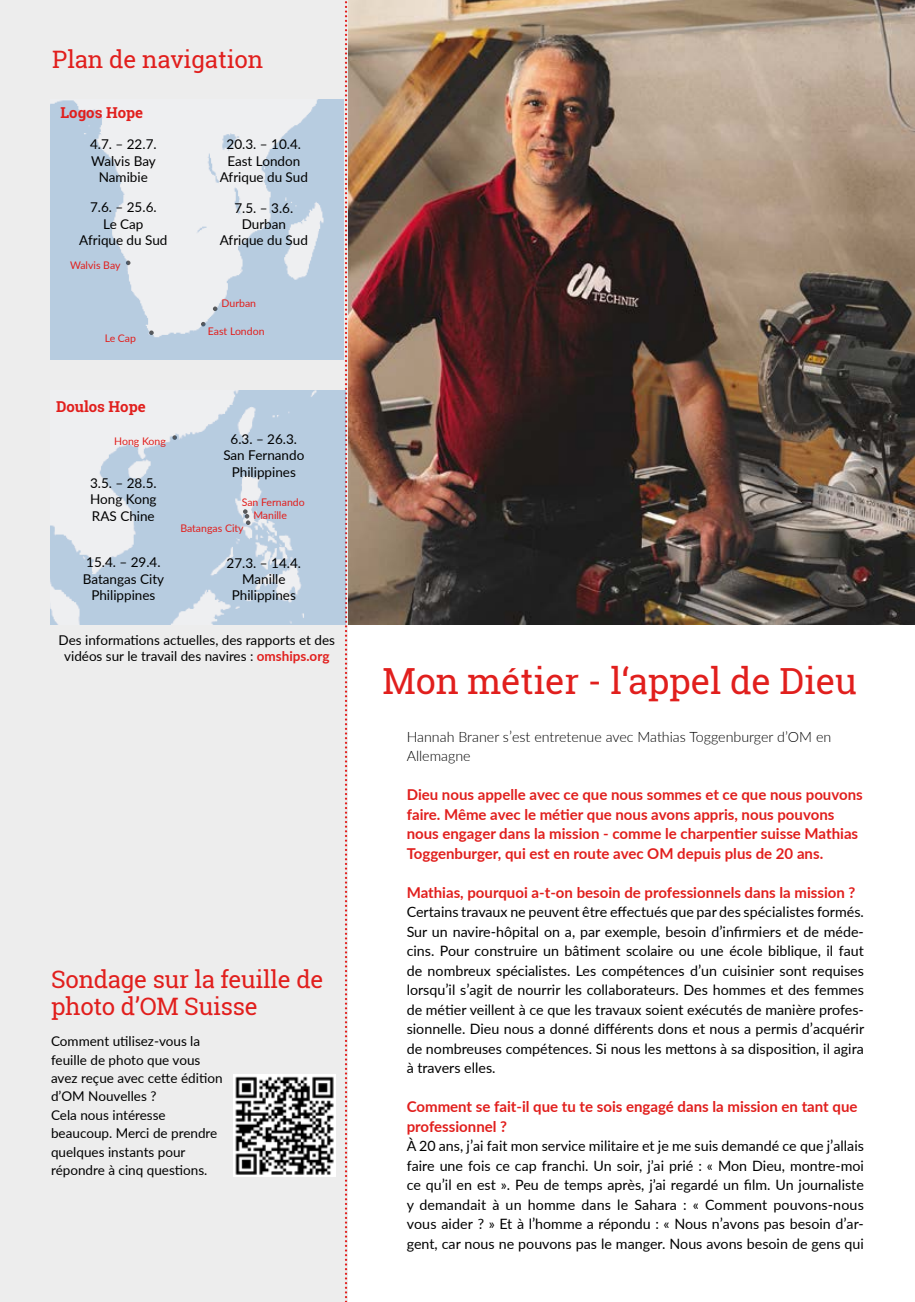
<style>
.page{position:relative;width:915px;height:1302px;background:#fff}
.page>*{position:absolute;margin:0;border:0;box-sizing:border-box;transform-origin:0 0}
.t1{font:36px "Roboto Slab";letter-spacing:-.005em;color:#e11f1d}
.t2{font:24px/27px "Roboto Slab";letter-spacing:-.01em;color:#e11f1d}
.t3{font:700 15px/19.5px "Lato";color:#e11f1d}
.t4{font:700 15px "Roboto Slab";color:#e11f1d}
.t5{font:14.25px/19.5px "Lato";color:#000;text-align:justify}
.t6{font:300 14.25px/19.5px "Lato";color:#000}
.t7{font:13.5px/16.2px "Lato";color:#000;text-align:center}
.t8{font:10.5px "Lato";color:#e11f1d}
.s1{font-weight:700;color:#e11f1d}
.s2{font-size:15px}
</style>
<div class="page">
<img style="left:347px;top:0;width:567px;height:624px">
<div style="left:0;top:0;width:347px;height:1301px;background:#ededed"></div>
<img style="left:347px;top:366px;width:1px;height:183px">
<img style="left:233px;top:1074px;width:102px;height:101px">
<svg style="left:345px;top:1px;width:2px;height:1301px"></svg>
<img style="left:50px;top:99px;width:294px;height:261px">
<svg style="left:126px;top:260px;width:4px;height:5px"></svg>
<svg style="left:201px;top:322px;width:4px;height:4px"></svg>
<svg style="left:213px;top:306px;width:4px;height:5px"></svg>
<svg style="left:149px;top:330px;width:5px;height:5px"></svg>
<img style="left:50px;top:390px;width:295px;height:234px">
<svg style="left:243px;top:509px;width:7px;height:16px"></svg>
<svg style="left:172px;top:435px;width:5px;height:5px"></svg>
<h2 class="t2" style="left:52px;top:45px;width:212px">Plan de navigation</h2>
<p class="t4" style="left:60px;top:102px;width:84px">Logos Hope</p>
<p class="t7" style="left:90px;top:136px;width:68px">4.7. – 22.7.<br>Walvis Bay<br>Namibie</p>
<p class="t7" style="left:79px;top:199px;width:90px">7.6. – 25.6.<br>Le Cap<br>Afrique du Sud</p>
<p class="t8" style="left:70px;top:258px;width:52px">Walvis Bay</p>
<p class="t8" style="left:105px;top:331px;width:33px">Le Cap</p>
<p class="t7" style="left:220px;top:136px;width:90px">20.3. – 10.4.<br>East London<br>Afrique du Sud</p>
<p class="t7" style="left:220px;top:199px;width:90px">7.5. – 3.6.<br>Durban<br>Afrique du Sud</p>
<p class="t8" style="left:221px;top:296px;width:36px">Durban</p>
<p class="t8" style="left:208px;top:323px;width:58px">East London</p>
<p class="t4" style="left:56px;top:396px;width:91px">Doulos Hope</p>
<p class="t8" style="left:114px;top:433px;width:53px">Hong Kong</p>
<p class="t7" style="left:90px;top:474px;width:68px;text-align:justify">3.5. – 28.5.<br>Hong Kong RAS Chine</p>
<p class="t7" style="left:83px;top:553px;width:83px">15.4. – 29.4.<br>Batangas City<br>Philippines</p>
<p class="t7" style="left:223px;top:430px;width:82px">6.3. – 26.3.<br>San Fernando<br>Philippines</p>
<p class="t8" style="left:242px;top:494px;width:65px">San Fernando</p>
<p class="t8" style="left:180px;top:520px;width:65px">Batangas City</p>
<p class="t8" style="left:253px;top:507px;width:35px">Manille</p>
<p class="t7" style="left:226px;top:554px;width:76px">27.3. – 14.4.<br>Manille<br>Philippines</p>
<p class="t7" style="left:59px;top:631px;width:278px">Des informations actuelles, des rapports et des vidéos sur le travail des navires : <span class="s1">omships.org</span></p>
<h2 class="t2" style="left:51px;top:965px;width:274px">Sondage sur la feuille de photo d’OM Suisse</h2>
<p class="t7" style="left:51px;top:1031px;width:173px;line-height:18.5px;text-align:left">Comment utilisez-vous la feuille de photo que vous avez reçue avec cette édition d’OM Nouvelles ?<br>Cela nous intéresse beaucoup. Merci de prendre quelques instants pour répondre à cinq questions.</p>
<h1 class="t1" style="left:382px;top:656px;width:476px">Mon métier - l‘appel de Dieu</h1>
<p class="t6" style="left:406px;top:726px;width:426px">Hannah Braner s<span class="s2">’</span>est entretenue avec Mathias Toggenburger d’OM en<br>Allemagne</p>
<p class="t3" style="left:406px;top:784px;width:457px">Dieu nous appelle avec ce que nous sommes et ce que nous pouvons faire. Même avec le métier que nous avons appris, nous pouvons nous engager dans la mission - comme le charpentier suisse Mathias Toggenburger, qui est en route avec OM depuis plus de 20 ans.</p>
<p class="t3" style="left:406px;top:881px;width:450px">Mathias, pourquoi a-t-on besoin de professionnels dans la mission ?</p>
<p class="t5" style="left:406px;top:901px;width:459px">Certains travaux ne peuvent être effectués que par des spécialistes formés.<br>Sur un navire-hôpital on a, par exemple, besoin d<span class="s2">’</span>infirmiers et de méde&shy;cins. Pour construire un bâtiment scolaire ou une école biblique, il faut de nombreux spécialistes. Les compétences d<span class="s2">’</span>un cuisinier sont requises lorsqu<span class="s2">’</span>il s<span class="s2">’</span>agit de nourrir les collaborateurs. Des hommes et des femmes de métier veillent à ce que les travaux soient exécutés de manière profes&shy;sionnelle. Dieu nous a donné différents dons et nous a permis d<span class="s2">’</span>acquérir de nombreuses compétences. Si nous les mettons à sa disposition, il agira à travers elles.</p>
<p class="t3" style="left:406px;top:1096px;width:452px">Comment se fait-il que tu te sois engagé dans la mission en tant que professionnel ?</p>
<p class="t5" style="left:406px;top:1135px;width:458px">À 20 ans, j<span class="s2">’</span>ai fait mon service militaire et je me suis demandé ce que j<span class="s2">’</span>allais faire une fois ce cap franchi. Un soir, j’ai prié : « Mon Dieu, montre-moi ce qu<span class="s2">’</span>il en est ». Peu de temps après, j’ai regardé un film. Un journaliste y demandait à un homme dans le Sahara : « Comment pouvons-nous vous aider ? » Et à l<span class="s2">’</span>homme a répondu : « Nous n<span class="s2">’</span>avons pas besoin d<span class="s2">’</span>ar&shy;gent, car nous ne pouvons pas le manger. Nous avons besoin de gens qui</p>
</div>
